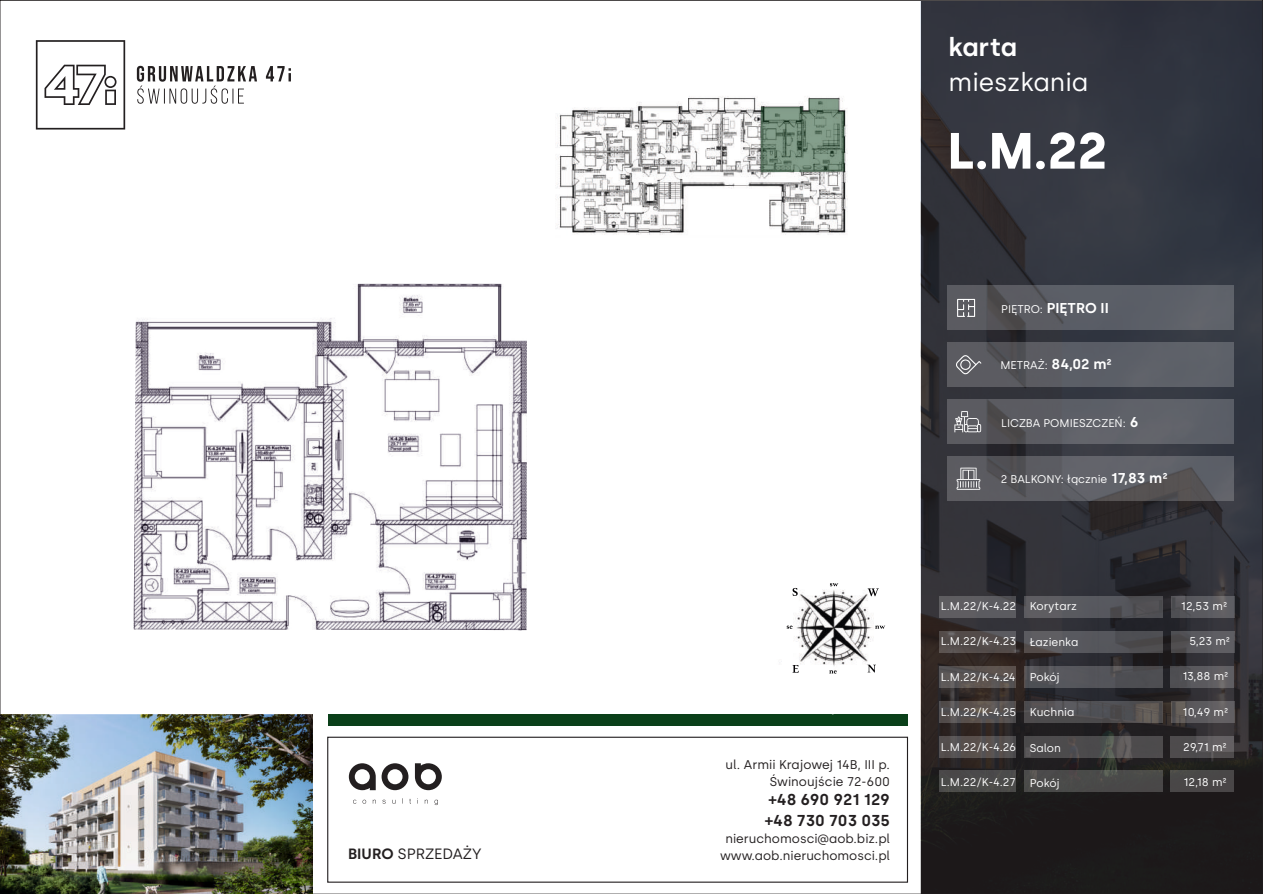
<style>
.page{position:relative;width:1263px;height:894px;background:#fff}
.page>*{position:absolute;margin:0;border:0;box-sizing:border-box;transform-origin:0 0}
.t1{font:700 50.85px "Silka";color:#fff}
.t2{font:25.5px "Silka";color:#fff}
.t3{font:600 25.5px "Silka";color:#fff}
.t4{font:600 15.75px/20.5px "Silka";color:#231f20}
.t5{font:14.85px "Silka";color:#231f20}
.t6{font:600 14.25px "Silka";color:#fff}
.t7{font:12.6px/16.4px "Silka";color:#231f20;text-align:right}
.t8{font:11.25px "Silka";color:#fff}
.s1{font-weight:600}
.s2{font-weight:400;font-size:11.25px}
.s3{font-weight:600;font-size:14.25px}
</style>
<div class="page">
<svg style="left:349px;top:763px;width:93px;height:41px"></svg>
<img style="left:921px;top:2px;width:340px;height:889px">
<div style="left:327px;top:736px;width:581px;height:146px;border:1px solid #231f20"></div>
<div style="left:328px;top:713px;width:579px;height:12px;background:#0a3f19"></div>
<svg style="left:36px;top:40px;width:89px;height:89px"></svg>
<svg style="left:266px;top:66px;width:25px;height:15px"></svg>
<svg style="left:137px;top:66px;width:120px;height:38px"></svg>
<img style="left:556px;top:96px;width:292px;height:139px">
<svg style="left:761px;top:99px;width:83px;height:73px;background:#778f7e"></svg>
<div style="left:947px;top:286px;width:287px;height:44px;background:#fff;opacity:.2"></div>
<div style="left:947px;top:342px;width:287px;height:44px;background:#fff;opacity:.2"></div>
<div style="left:947px;top:399px;width:287px;height:44px;background:#fff;opacity:.2"></div>
<div style="left:947px;top:456px;width:287px;height:44px;background:#fff;opacity:.2"></div>
<svg style="left:956px;top:467px;width:25px;height:23px"></svg>
<svg style="left:955px;top:354px;width:26px;height:20px"></svg>
<svg style="left:954px;top:411px;width:27px;height:21px"></svg>
<svg style="left:957px;top:299px;width:18px;height:18px"></svg>
<div style="left:939px;top:596px;width:77px;height:21px;background:#5e5c60"></div>
<div style="left:1023px;top:596px;width:139px;height:21px;background:#fff;opacity:.2"></div>
<div style="left:1023px;top:631px;width:139px;height:21px;background:#fff;opacity:.2"></div>
<div style="left:1171px;top:631px;width:63px;height:21px;background:#fff;opacity:.2"></div>
<div style="left:1171px;top:595px;width:63px;height:22px;background:#fff;opacity:.2"></div>
<div style="left:1023px;top:665px;width:139px;height:22px;background:#535359"></div>
<div style="left:1171px;top:665px;width:63px;height:22px;background:#fff;opacity:.2"></div>
<div style="left:939px;top:631px;width:77px;height:21px;background:#fff;opacity:.2"></div>
<div style="left:939px;top:666px;width:77px;height:21px;background:#fff;opacity:.2"></div>
<div style="left:1023px;top:701px;width:139px;height:21px;background:#fff;opacity:.2"></div>
<div style="left:1171px;top:701px;width:63px;height:21px;background:#fff;opacity:.2"></div>
<div style="left:1023px;top:735px;width:139px;height:22px;background:#fff;opacity:.2"></div>
<div style="left:1171px;top:735px;width:63px;height:22px;background:#fff;opacity:.2"></div>
<div style="left:939px;top:701px;width:77px;height:21px;background:#fff;opacity:.2"></div>
<div style="left:939px;top:736px;width:77px;height:21px;background:#57504e"></div>
<div style="left:1023px;top:770px;width:139px;height:21px;background:#494a49"></div>
<div style="left:1171px;top:770px;width:63px;height:21px;background:#494747"></div>
<div style="left:939px;top:770px;width:77px;height:21px;background:#4b4b4a"></div>
<img style="left:134px;top:284px;width:393px;height:346px">
<img style="left:0;top:714px;width:313px;height:179px">
<img style="left:747px;top:583px;width:160px;height:131px">
<svg style="left:867px;top:664px;width:9px;height:8px"></svg>
<svg style="left:792px;top:664px;width:7px;height:8px"></svg>
<svg style="left:868px;top:588px;width:11px;height:8px"></svg>
<svg style="left:787px;top:625px;width:5px;height:3px"></svg>
<svg style="left:830px;top:583px;width:8px;height:3px"></svg>
<svg style="left:875px;top:625px;width:10px;height:3px"></svg>
<svg style="left:829px;top:670px;width:8px;height:3px"></svg>
<svg style="left:792px;top:587px;width:6px;height:8px"></svg>
<h3 class="t5" style="left:348px;top:844px;width:135px"><span class="s1">BIURO</span> SPRZEDAŻY</h3>
<h2 class="t3" style="left:949px;top:32px;width:70px">karta</h2>
<h2 class="t2" style="left:949px;top:66px;width:141px">mieszkania</h2>
<h1 class="t1" style="left:947px;top:128px;width:161px">L.M.22</h1>
<p class="t7" style="left:726px;top:756px;width:166px">ul. Armii Krajowej 14B, III p.<br>Świnoujście 72-600</p>
<h3 class="t4" style="left:765px;top:789px;width:126px">+48 690 921 129 +48 730 703 035</h3>
<p class="t7" style="left:720px;top:830px;width:172px;text-align:center">nieruchomosci@aob.biz.pl www.aob.nieruchomosci.pl</p>
<p class="t6" style="left:1001px;top:299px;width:109px"><span class="s2">PIĘTRO:</span> PIĘTRO II</p>
<p class="t8" style="left:1000px;top:358px;width:113px">METRAŻ: <span class="s3">84,02 m²</span></p>
<p class="t8" style="left:1001px;top:416px;width:139px">LICZBA POMIESZCZEŃ: <span class="s3">6</span></p>
<p class="t8" style="left:1001px;top:472px;width:168px">2 BALKONY: łącznie <span class="s3">17,83 m²</span></p>
<p class="t8" style="left:941px;top:599px;width:77px">L.M.22/K-4.22</p>
<p class="t8" style="left:941px;top:634px;width:77px">L.M.22/K-4.23</p>
<p class="t8" style="left:941px;top:669px;width:76px">L.M.22/K-4.24</p>
<p class="t8" style="left:941px;top:704px;width:77px">L.M.22/K-4.25</p>
<p class="t8" style="left:941px;top:740px;width:77px">L.M.22/K-4.26</p>
<p class="t8" style="left:941px;top:775px;width:76px">L.M.22/K-4.27</p>
<p class="t8" style="left:1030px;top:599px;width:49px">Korytarz</p>
<p class="t8" style="left:1030px;top:634px;width:50px">Łazienka</p>
<p class="t8" style="left:1030px;top:670px;width:31px">Pokój</p>
<p class="t8" style="left:1030px;top:705px;width:46px">Kuchnia</p>
<p class="t8" style="left:1030px;top:740px;width:33px">Salon</p>
<p class="t8" style="left:1030px;top:775px;width:31px">Pokój</p>
<p class="t8" style="left:1181px;top:599px;width:48px">12,53 m²</p>
<p class="t8" style="left:1189px;top:634px;width:42px">5,23 m²</p>
<p class="t8" style="left:1182px;top:669px;width:48px">13,88 m²</p>
<p class="t8" style="left:1183px;top:704px;width:47px">10,49 m²</p>
<p class="t8" style="left:1183px;top:739px;width:45px">29,71 m²</p>
<p class="t8" style="left:1183px;top:775px;width:45px">12,18 m²</p>
</div>
